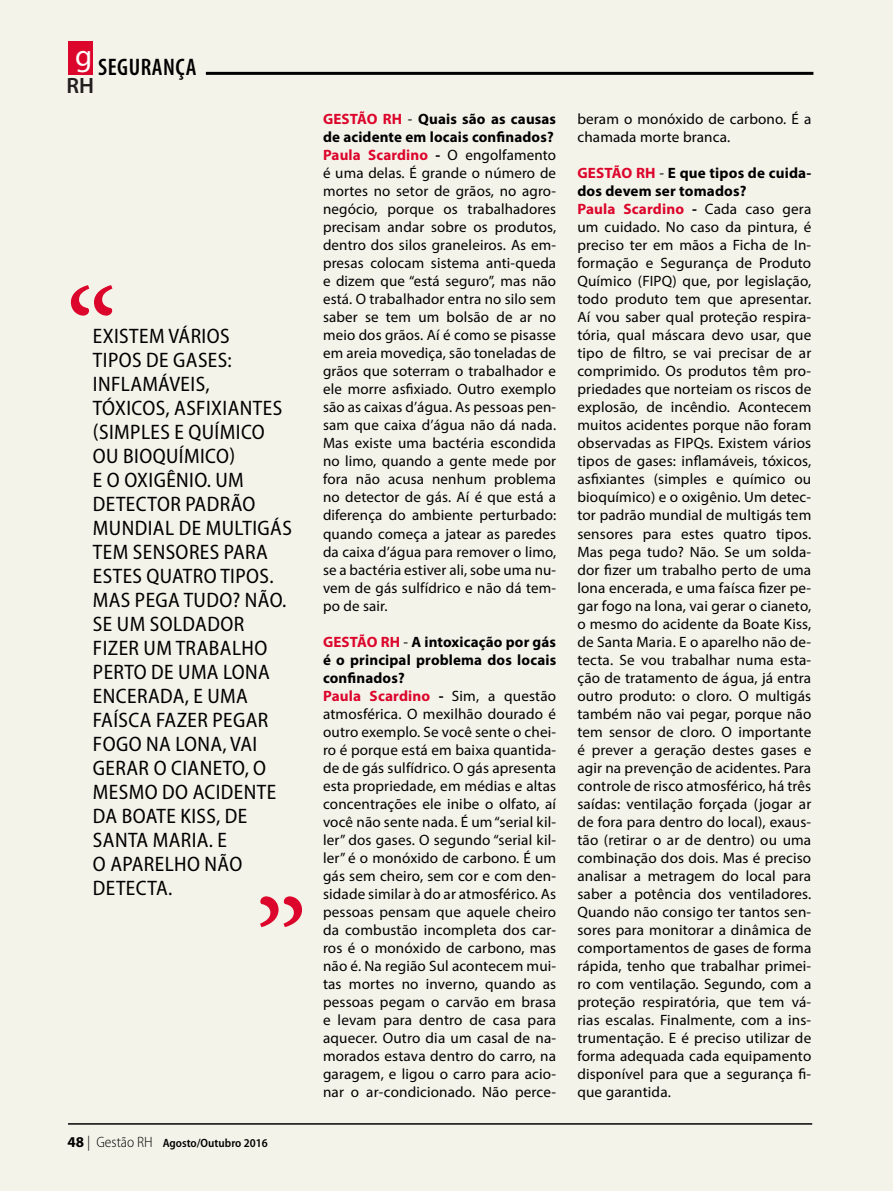
<style>
.page{position:relative;width:893px;height:1191px;background:#f4f3ea}
.page>*{position:absolute;margin:0;border:0;box-sizing:border-box;transform-origin:0 0}
.t1{font:30.6px "Myriad Pro";color:#fff}
.t2{font:600 condensed 24px "Myriad Pro";letter-spacing:.02em;color:#000}
.t3{font:600 22.2px "Myriad Pro";color:#231f20}
.t4{font:semi-condensed 21px/24px "Myriad Pro";letter-spacing:.02em;color:#000}
.t5{font:15px/18px "Myriad Pro";letter-spacing:.01em;color:#000}
.t6{font:600 semi-condensed 12px "Myriad Pro";color:#000}
.s1{font-weight:700;font-stretch:normal;font-size:15px}
.s2{font-weight:300;font-stretch:normal;font-size:15px}
.s3{font-weight:300;font-size:15px}
.s4{font-weight:700;color:#dc052b}
.s5{font-weight:700}
</style>
<div class="page">
<hr style="left:206px;top:72px;width:607px;height:3px;background:#000">
<div style="left:68px;top:41px;width:24px;height:34px;background:#dc052b"></div>
<svg style="left:71px;top:285px;width:41px;height:31px"></svg>
<svg style="left:260px;top:896px;width:42px;height:31px"></svg>
<hr style="left:68px;top:1123px;width:744px;height:1px;background:#000">
<h1 class="t1" style="left:75px;top:37px;width:19px">g</h1>
<h3 class="t3" style="left:66px;top:71px;width:29px">RH</h3>
<h2 class="t2" style="left:98px;top:54px;width:100px">SEGURANÇA</h2>
<p class="t4" style="left:93px;top:324px;width:200px">EXISTEM VÁRIOS<br>TIPOS DE GASES:<br>INFLAMÁVEIS,<br>TÓXICOS, ASFIXIANTES (SIMPLES E QUÍMICO<br>OU BIOQUÍMICO)<br>E O OXIGÊNIO. UM<br>DETECTOR PADRÃO<br>MUNDIAL DE MULTIGÁS<br>TEM SENSORES PARA<br>ESTES QUATRO TIPOS.<br>MAS PEGA TUDO? NÃO.<br>SE UM SOLDADOR<br>FIZER UM TRABALHO<br>PERTO DE UMA LONA<br>ENCERADA, E UMA<br>FAÍSCA FAZER PEGAR<br>FOGO NA LONA, VAI<br>GERAR O CIANETO, O<br>MESMO DO ACIDENTE<br>DA BOATE KISS, DE<br>SANTA MARIA. E<br>O APARELHO NÃO<br>DETECTA.</p>
<p class="t6" style="left:68px;top:1136px;width:202px"><span class="s1">48</span> <span class="s2">|</span> <span class="s3">Gestão RH</span> Agosto/Outubro 2016</p>
<p class="t5" style="left:323px;top:110px;width:235px"><span class="s4">GESTÃO RH</span> - <span class="s5">Quais são as causas de acidente em locais confinados?<br></span><span class="s4">Paula Scardino</span> <span class="s5">-</span> O engolfamento é uma delas. É grande o número de mortes no setor de grãos, no agro&shy;negócio, porque os trabalhadores precisam andar sobre os produtos, dentro dos silos graneleiros. As em&shy;presas colocam sistema anti-queda e dizem que “está seguro”, mas não está. O trabalhador entra no silo sem saber se tem um bolsão de ar no meio dos grãos. Aí é como se pisasse em areia movediça, são toneladas de grãos que soterram o trabalhador e ele morre asfixiado. Outro exemplo são as caixas d’água. As pessoas pen&shy;sam que caixa d’água não dá nada.<br>Mas existe uma bactéria escondida no limo, quando a gente mede por fora não acusa nenhum problema no detector de gás. Aí é que está a diferença do ambiente perturbado: quando começa a jatear as paredes da caixa d’água para remover o limo, se a bactéria estiver ali, sobe uma nu&shy;vem de gás sulfídrico e não dá tem&shy;po de sair.</p>
<p class="t5" style="left:323px;top:632px;width:235px"><span class="s4">GESTÃO RH</span> - <span class="s5">A intoxicação por gás é o principal problema dos locais confinados?<br></span><span class="s4">Paula Scardino</span> <span class="s5">-</span> Sim, a questão atmosférica. O mexilhão dourado é outro exemplo. Se você sente o chei&shy;ro é porque está em baixa quantida&shy;de de gás sulfídrico. O gás apresenta esta propriedade, em médias e altas concentrações ele inibe o olfato, aí você não sente nada. É um “serial kil&shy;ler” dos gases. O segundo “serial kil&shy;ler” é o monóxido de carbono. É um gás sem cheiro, sem cor e com den&shy;sidade similar à do ar atmosférico. As pessoas pensam que aquele cheiro da combustão incompleta dos car&shy;ros é o monóxido de carbono, mas não é. Na região Sul acontecem mui&shy;tas mortes no inverno, quando as pessoas pegam o carvão em brasa e levam para dentro de casa para aquecer. Outro dia um casal de na&shy;morados estava dentro do carro, na garagem, e ligou o carro para acio&shy;nar o ar-condicionado. Não perce-</p>
<p class="t5" style="left:577px;top:110px;width:235px">beram o monóxido de carbono. É a chamada morte branca.</p>
<p class="t5" style="left:577px;top:164px;width:235px"><span class="s4">GESTÃO RH</span> - <span class="s5">E que tipos de cuida&shy;dos devem ser tomados?<br></span><span class="s4">Paula Scardino</span> <span class="s5">-</span> Cada caso gera um cuidado. No caso da pintura, é preciso ter em mãos a Ficha de In&shy;formação e Segurança de Produto Químico (FIPQ) que, por legislação, todo produto tem que apresentar.<br>Aí vou saber qual proteção respira&shy;tória, qual máscara devo usar, que tipo de filtro, se vai precisar de ar comprimido. Os produtos têm pro&shy;priedades que norteiam os riscos de explosão, de incêndio. Acontecem muitos acidentes porque não foram observadas as FIPQs. Existem vários tipos de gases: inflamáveis, tóxicos, asfixiantes (simples e químico ou bioquímico) e o oxigênio. Um detec&shy;tor padrão mundial de multigás tem sensores para estes quatro tipos.<br>Mas pega tudo? Não. Se um solda&shy;dor fizer um trabalho perto de uma lona encerada, e uma faísca fizer pe&shy;gar fogo na lona, vai gerar o cianeto, o mesmo do acidente da Boate Kiss, de Santa Maria. E o aparelho não de&shy;tecta. Se vou trabalhar numa esta&shy;ção de tratamento de água, já entra outro produto: o cloro. O multigás também não vai pegar, porque não tem sensor de cloro. O importante é prever a geração destes gases e agir na prevenção de acidentes. Para controle de risco atmosférico, há três saídas: ventilação forçada (jogar ar de fora para dentro do local), exaus&shy;tão (retirar o ar de dentro) ou uma combinação dos dois. Mas é preciso analisar a metragem do local para saber a potência dos ventiladores.<br>Quando não consigo ter tantos sen&shy;sores para monitorar a dinâmica de comportamentos de gases de forma rápida, tenho que trabalhar primei&shy;ro com ventilação. Segundo, com a proteção respiratória, que tem vá&shy;rias escalas. Finalmente, com a ins&shy;trumentação. E é preciso utilizar de forma adequada cada equipamento disponível para que a segurança fi&shy;que garantida.</p>
</div>
